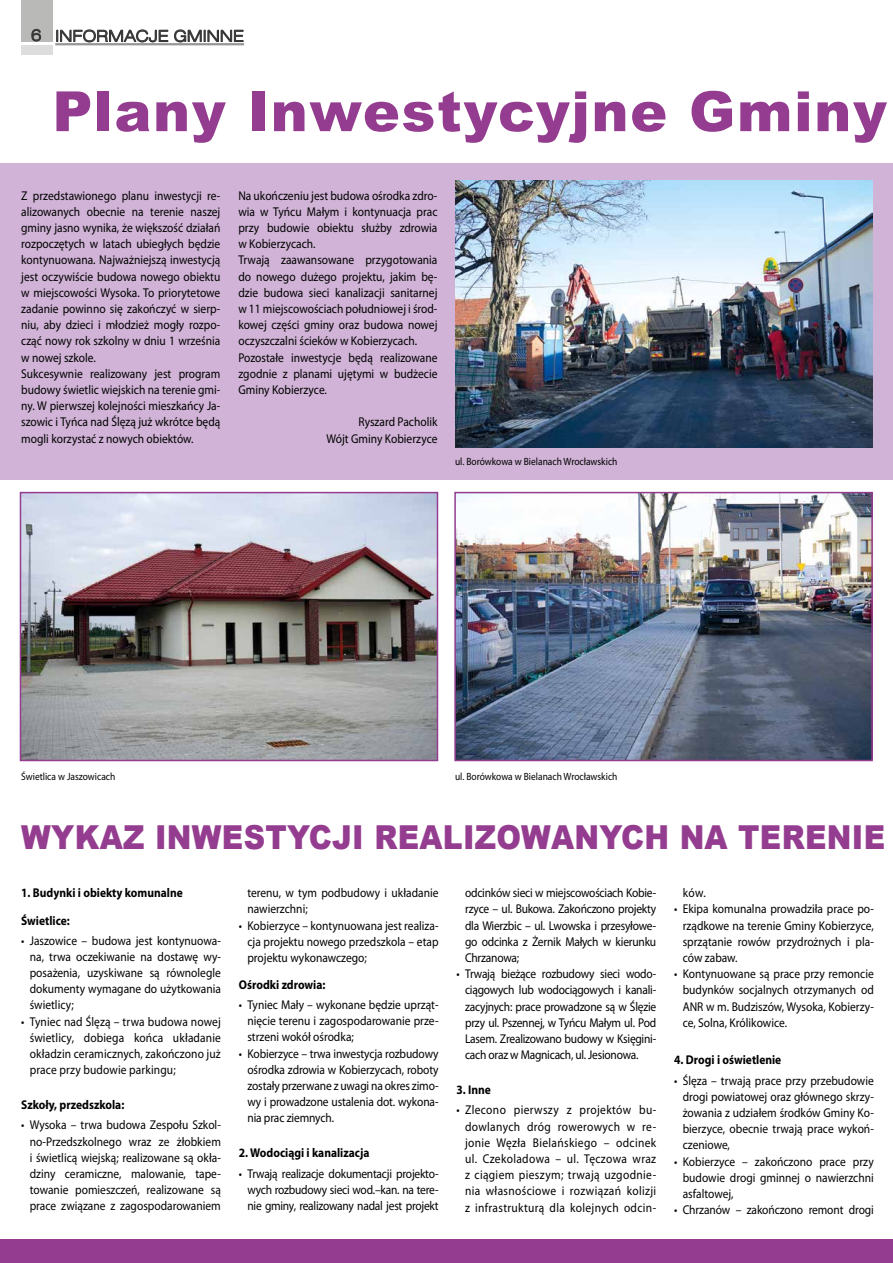
<style>
.page{position:relative;width:893px;height:1263px;background:#fff}
.page>*{position:absolute;margin:0;border:0;box-sizing:border-box;transform-origin:0 0}
.t1{font:900 55.5px "Arial";letter-spacing:.03em;color:#943c8f}
.t2{font:900 33px "Arial";letter-spacing:.01em;color:#943c8f;scale:.9 1}
.t3{font:15.75px "Swis 721 Lt Ex EU";color:#373636}
.t4{font:12.75px/16.2px "Myriad Pro";color:#000;text-align:justify;scale:.9 1}
.t5{font:700 12.75px/27.5px "Myriad Pro";color:#000;scale:.9 1}
.t6{font:10.5px "Myriad Pro";color:#000;scale:.9 1}
</style>
<div class="page">
<div style="left:0;top:164px;width:893px;height:316px;background:#d0b3d6"></div>
<div style="left:0;top:1239px;width:893px;height:24px;background:#943c8f"></div>
<img style="left:23px;top:495px;width:412px;height:263px">
<div style="left:20px;top:492px;width:418px;height:269px;border:2px solid #943c8f"></div>
<img style="left:457px;top:495px;width:413px;height:263px">
<div style="left:454px;top:492px;width:419px;height:269px;border:2px solid #943c8f"></div>
<img style="left:455px;top:181px;width:417px;height:266px">
<div style="left:21px;top:0;width:32px;height:42px;background:#b9b9b8"></div>
<div style="left:21px;top:45px;width:32px;height:10px;background:#ddd"></div>
<svg style="left:31px;top:29px;width:10px;height:13px"></svg>
<hr style="left:55px;top:43px;width:189px;height:2px;background:#969699">
<svg style="left:56px;top:29px;width:188px;height:14px"></svg>
<p class="t3" style="left:31px;top:27px;width:214px">6 INFORMACJE GMINNE</p>
<h1 class="t1" style="left:52px;top:71px;width:836px">Plany Inwestycyjne Gminy</h1>
<p class="t4" style="left:21px;top:187px;width:223px;text-align:left">Z przedstawionego planu inwestycji re&shy;alizowanych obecnie na terenie naszej gminy jasno wynika, że większość działań rozpoczętych w latach ubiegłych będzie kontynuowana. Najważniejszą inwestycją jest oczywiście budowa nowego obiektu w miejscowości Wysoka. To priorytetowe zadanie powinno się zakończyć w sierp&shy;niu, aby dzieci i młodzież mogły rozpo&shy;cząć nowy rok szkolny w dniu 1 września w nowej szkole.<br>Sukcesywnie realizowany jest program budowy świetlic wiejskich na terenie gmi&shy;ny. W pierwszej kolejności mieszkańcy Ja&shy;szowic i Tyńca nad Ślęzą już wkrótce będą mogli korzystać z nowych obiektów.</p>
<p class="t4" style="left:238px;top:187px;width:223px;text-align:left">Na ukończeniu jest budowa ośrodka zdro&shy;wia w Tyńcu Małym i kontynuacja prac przy budowie obiektu służby zdrowia w Kobierzycach.<br>Trwają zaawansowane przygotowania do nowego dużego projektu, jakim bę&shy;dzie budowa sieci kanalizacji sanitarnej w 11 miejscowościach południowej i środ&shy;kowej części gminy oraz budowa nowej oczyszczalni ścieków w Kobierzycach.<br>Pozostałe inwestycje będą realizowane zgodnie z planami ujętymi w budżecie Gminy Kobierzyce.</p>
<p class="t4" style="left:326px;top:414px;width:125px;text-align:right">Ryszard Pacholik<br>Wójt Gminy Kobierzyce</p>
<p class="t6" style="left:455px;top:455px;width:182px">ul. Borówkowa w Bielanach Wrocławskich</p>
<p class="t6" style="left:21px;top:770px;width:106px">Świetlica w Jaszowicach</p>
<p class="t6" style="left:455px;top:770px;width:182px">ul. Borówkowa w Bielanach Wrocławskich</p>
<h2 class="t2" style="left:21px;top:813px;width:961px">WYKAZ INWESTYCJI REALIZOWANYCH NA TERENIE</h2>
<p class="t5" style="left:21px;top:879px;width:181px">1. Budynki i obiekty komunalne<br>Świetlice:</p>
<p class="t4" style="left:30px;top:932px;width:214px;text-indent:-9px">• Jaszowice – budowa jest kontynuowa&shy;na, trwa oczekiwanie na dostawę wy&shy;posażenia, uzyskiwane są równolegle dokumenty wymagane do użytkowania świetlicy;</p>
<p class="t4" style="left:30px;top:1013px;width:214px;text-indent:-9px">• Tyniec nad Ślęzą – trwa budowa nowej świetlicy, dobiega końca układanie okładzin ceramicznych, zakończono już prace przy budowie parkingu;</p>
<p class="t5" style="left:21px;top:1090px;width:116px">Szkoły, przedszkola:</p>
<p class="t4" style="left:30px;top:1117px;width:214px;text-indent:-9px">• Wysoka – trwa budowa Zespołu Szkol&shy;no-Przedszkolnego wraz ze żłobkiem i świetlicą wiejską; realizowane są okła&shy;dziny ceramiczne, malowanie, tape&shy;towanie pomieszczeń, realizowane są prace związane z zagospodarowaniem</p>
<p class="t4" style="left:683px;top:885px;width:27px">ków.</p>
<p class="t4" style="left:683px;top:901px;width:214px;text-indent:-9px">• Ekipa komunalna prowadziła prace po&shy;rządkowe na terenie Gminy Kobierzyce, sprzątanie rowów przydrożnych i pla&shy;ców zabaw.</p>
<p class="t4" style="left:683px;top:966px;width:214px;text-indent:-9px">• Kontynuowane są prace przy remoncie budynków socjalnych otrzymanych od ANR w m. Budziszów, Wysoka, Kobierzy&shy;ce, Solna, Królikowice.</p>
<p class="t5" style="left:674px;top:1046px;width:121px">4. Drogi i oświetlenie</p>
<p class="t4" style="left:683px;top:1072px;width:214px;text-indent:-9px">• Ślęza – trwają prace przy przebudowie drogi powiatowej oraz głównego skrzy&shy;żowania z udziałem środków Gminy Ko&shy;bierzyce, obecnie trwają prace wykoń&shy;czeniowe,</p>
<p class="t4" style="left:683px;top:1153px;width:214px;text-indent:-9px">• Kobierzyce – zakończono prace przy budowie drogi gminnej o nawierzchni asfaltowej,</p>
<p class="t4" style="left:674px;top:1201px;width:223px">• Chrzanów – zakończono remont drogi</p>
<p class="t4" style="left:247px;top:885px;width:214px">terenu, w tym podbudowy i układanie nawierzchni;</p>
<p class="t4" style="left:247px;top:917px;width:214px;text-indent:-8px">• Kobierzyce – kontynuowana jest realiza&shy;cja projektu nowego przedszkola – etap projektu wykonawczego;</p>
<p class="t5" style="left:239px;top:970px;width:98px">Ośrodki zdrowia:</p>
<p class="t4" style="left:247px;top:996px;width:214px;text-indent:-9px">• Tyniec Mały – wykonane będzie uprząt&shy;nięcie terenu i zagospodarowanie prze&shy;strzeni wokół ośrodka;</p>
<p class="t4" style="left:247px;top:1045px;width:214px;text-indent:-9px">• Kobierzyce – trwa inwestycja rozbudowy ośrodka zdrowia w Kobierzycach, roboty zostały przerwane z uwagi na okres zimo&shy;wy i prowadzone ustalenia dot. wykona&shy;nia prac ziemnych.</p>
<p class="t5" style="left:239px;top:1138px;width:147px">2. Wodociągi i kanalizacja</p>
<p class="t4" style="left:247px;top:1165px;width:214px;text-indent:-9px">• Trwają realizacje dokumentacji projekto&shy;wych rozbudowy sieci wod.–kan. na tere&shy;nie gminy, realizowany nadal jest projekt</p>
<p class="t4" style="left:465px;top:885px;width:214px">odcinków sieci w miejscowościach Kobie&shy;rzyce – ul. Bukowa. Zakończono projekty dla Wierzbic – ul. Lwowska i przesyłowe&shy;go odcinka z Żernik Małych w kierunku Chrzanowa;</p>
<p class="t4" style="left:465px;top:966px;width:214px;text-indent:-9px">• Trwają bieżące rozbudowy sieci wodo&shy;ciągowych lub wodociągowych i kanali&shy;zacyjnych: prace prowadzone są w Ślęzie przy ul. Pszennej, w Tyńcu Małym ul. Pod Lasem. Zrealizowano budowy w Księgini&shy;cach oraz w Magnicach, ul. Jesionowa.</p>
<p class="t5" style="left:457px;top:1075px;width:40px">3. Inne</p>
<p class="t4" style="left:465px;top:1102px;width:214px;text-indent:-9px">• Zlecono pierwszy z projektów bu&shy;dowlanych dróg rowerowych w re&shy;jonie Węzła Bielańskiego – odcinek ul. Czekoladowa – ul. Tęczowa wraz z ciągiem pieszym; trwają uzgodnie&shy;nia własnościowe i rozwiązań kolizji z infrastrukturą dla kolejnych odcin-</p>
</div>
